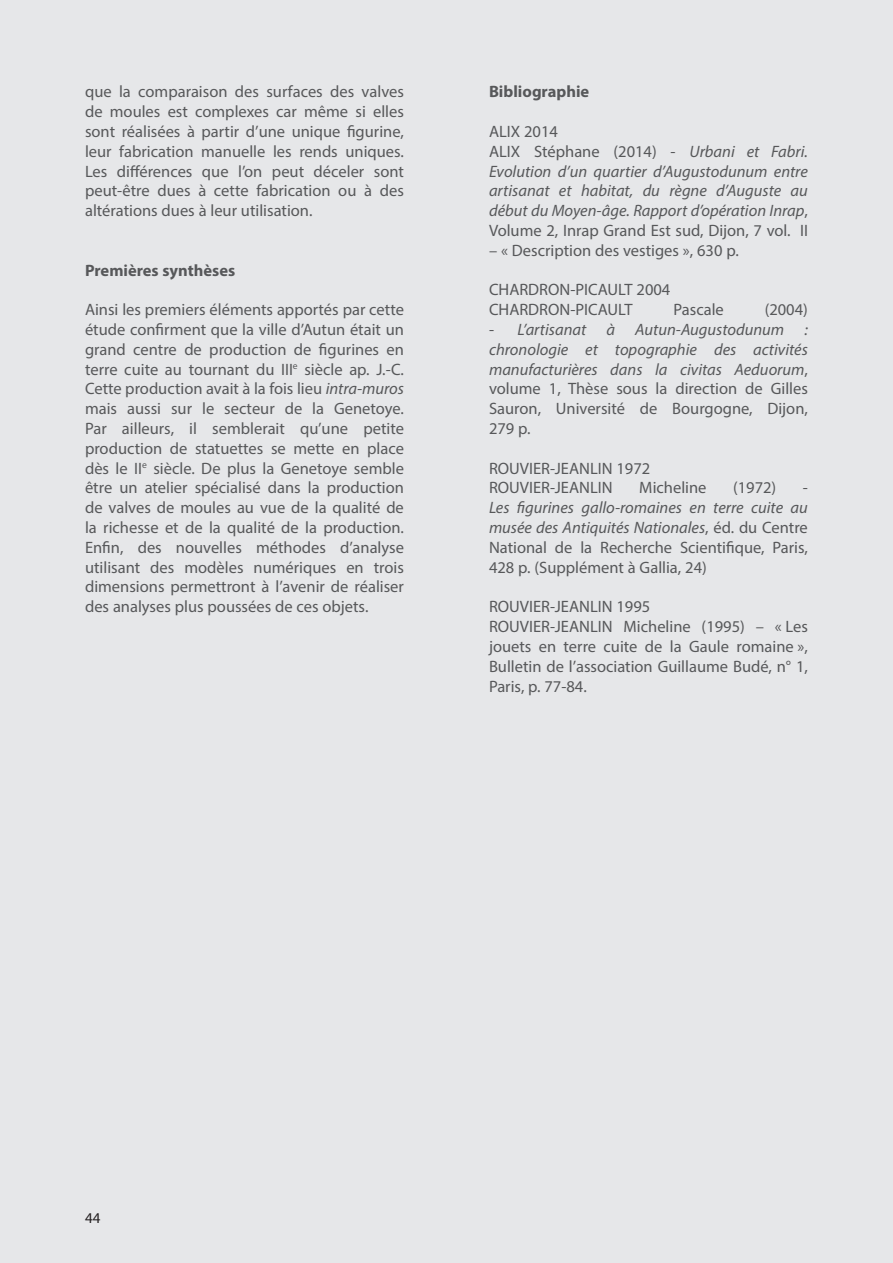
<style>
.page{position:relative;width:893px;height:1263px;background:#e6e7e9}
.page>*{position:absolute;margin:0;border:0;box-sizing:border-box;transform-origin:0 0}
.t1{font:16.5px/19.8px "Myriad Pro";color:#57585a;text-align:justify}
.t2{font:italic 16.5px/19.8px "Myriad Pro";color:#57585a}
.t3{font:700 16.5px "Myriad Pro";color:#57585a}
.t4{font:15px "Myriad Pro";color:#231f20}
.s1{font-style:italic}
.s2{font-style:normal}
</style>
<div class="page">
<hr style="left:892px;top:0;width:1px;height:249px;background:#93aeaf">
<p class="t1" style="left:85px;top:82px;width:320px">que la comparaison des surfaces des valves de moules est complexes car même si elles sont réalisées à partir d’une unique figurine, leur fabrication manuelle les rends uniques.<br>Les différences que l’on peut déceler sont peut-être dues à cette fabrication ou à des altérations dues à leur utilisation.</p>
<p class="t3" style="left:85px;top:259px;width:152px">Premières synthèses</p>
<p class="t1" style="left:85px;top:300px;width:320px">Ainsi les premiers éléments apportés par cette étude confirment que la ville d’Autun était un grand centre de production de figurines en terre cuite au tournant du III<sup>e</sup> siècle ap. J.-C.<br>Cette production avait à la fois lieu <span class="s1">intra-muros </span>mais aussi sur le secteur de la Genetoye.<br>Par ailleurs, il semblerait qu’une petite production de statuettes se mette en place dès le II<sup>e</sup> siècle. De plus la Genetoye semble être un atelier spécialisé dans la production de valves de moules au vue de la qualité de la richesse et de la qualité de la production.<br>Enfin, des nouvelles méthodes d’analyse utilisant des modèles numériques en trois dimensions permettront à l’avenir de réaliser des analyses plus poussées de ces objets.</p>
<p class="t3" style="left:489px;top:81px;width:102px">Bibliographie</p>
<p class="t2" style="left:489px;top:121px;width:320px"><span class="s2">ALIX 2014<br>ALIX Stéphane (2014) -</span> Urbani et Fabri.<br>Evolution d’un quartier d’Augustodunum entre artisanat et habitat, du règne d’Auguste au début du Moyen-âge. Rapport d’opération Inrap<span class="s2">, Volume 2, Inrap Grand Est sud, Dijon, 7 vol. II</span></p>
<p class="t1" style="left:489px;top:240px;width:251px">– « Description des vestiges », 630 p.</p>
<p class="t1" style="left:489px;top:280px;width:183px">CHARDRON-PICAULT 2004<br>CHARDRON-PICAULT</p>
<p class="t1" style="left:673px;top:300px;width:52px">Pascale</p>
<p class="t1" style="left:765px;top:300px;width:45px">(2004)</p>
<p class="t2" style="left:489px;top:319px;width:320px;text-align:justify"><span class="s2">-</span> L’artisanat à Autun-Augustodunum : chronologie et topographie des activités manufacturières dans la civitas Aeduorum<span class="s2">, volume 1, Thèse sous la direction de Gilles Sauron, Université de Bourgogne, Dijon, 279 p.</span></p>
<p class="t1" style="left:489px;top:458px;width:163px">ROUVIER-JEANLIN 1972<br>ROUVIER-JEANLIN</p>
<p class="t1" style="left:639px;top:478px;width:69px">Micheline</p>
<p class="t1" style="left:733px;top:478px;width:45px">(1972)</p>
<p class="t1" style="left:803px;top:478px;width:7px">-</p>
<p class="t1" style="left:489px;top:498px;width:320px"><span class="s1">Les figurines gallo-romaines en terre cuite au musée des Antiquités Nationales</span>, éd. du Centre National de la Recherche Scientifique, Paris, 428 p. (Supplément à Gallia, 24)</p>
<p class="t1" style="left:489px;top:597px;width:320px;text-align:left">ROUVIER-JEANLIN 1995<br>ROUVIER-JEANLIN Micheline (1995) – « Les jouets en terre cuite de la Gaule romaine », Bulletin de l’association Guillaume Budé, n° 1, Paris, p. 77-84.</p>
<p class="t4" style="left:85px;top:1209px;width:17px">44</p>
</div>
